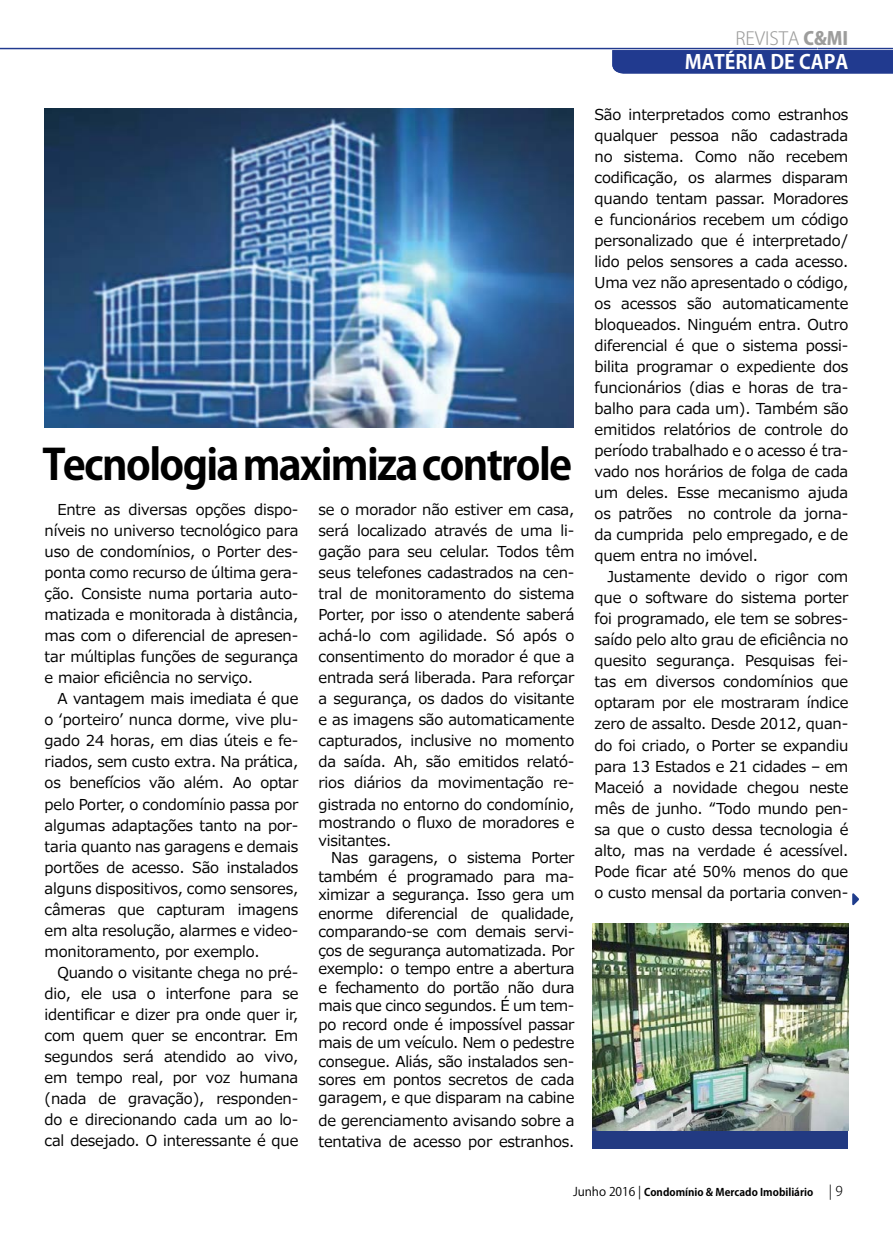
<style>
.page{position:relative;width:893px;height:1234px;background:#fff}
.page>*{position:absolute;margin:0;border:0;box-sizing:border-box;transform-origin:0 0}
.t1{font:700 42px "Koz Go Pr 6 N";letter-spacing:-.04em;color:#000}
.t2{font:700 19.5px "Koz Go Pr 6 N";color:#fff}
.t3{font:300 18px "Koz Go Pr 6 N";color:#9d9d9c}
.t4{font:15px/21px "Meiryo UI";letter-spacing:-.01em;color:#000;text-align:justify}
.t5{font:700 10.5px "Koz Go Pr 6 N";color:#000}
.s1{font-weight:800}
.s2{font-weight:400;font-size:12px}
.s3{font-weight:300;font-size:13.5px}
</style>
<div class="page">
<img style="left:45px;top:108px;width:528px;height:319px">
<img style="left:592px;top:923px;width:256px;height:207px">
<div style="left:592px;top:1131px;width:256px;height:17px;background:#223a82"></div>
<hr style="left:818px;top:48px;width:75px;height:1px;background:#213a8f">
<hr style="left:0;top:48px;width:817px;height:1px;background:#213a8f">
<div style="left:612px;top:50px;width:281px;height:23px;background:#213a8f"></div>
<svg style="left:852px;top:893px;width:7px;height:12px"></svg>
<p class="t3" style="left:735px;top:28px;width:114px">REVISTA <span class="s1">C&amp;MI</span></p>
<h1 class="t1" style="left:43px;top:440px;width:531px">Tecnologia maximiza controle</h1>
<p class="t4" style="left:45px;top:500px;width:255px;text-indent:13px">Entre as diversas opções dispo&shy;níveis no universo tecnológico para uso de condomínios, o Porter des&shy;ponta como recurso de última gera&shy;ção. Consiste numa portaria auto&shy;matizada e monitorada à distância, mas com o diferencial de apresen&shy;tar múltiplas funções de segurança e maior eficiência no serviço.</p>
<p class="t4" style="left:45px;top:689px;width:255px;text-indent:13px">A vantagem mais imediata é que o ‘porteiro’ nunca dorme, vive plu&shy;gado 24 horas, em dias úteis e fe&shy;riados, sem custo extra. Na prática, os benefícios vão além. Ao optar pelo Porter, o condomínio passa por algumas adaptações tanto na por&shy;taria quanto nas garagens e demais portões de acesso. São instalados alguns dispositivos, como sensores, câmeras que capturam imagens em alta resolução, alarmes e video&shy;monitoramento, por exemplo.</p>
<p class="t4" style="left:45px;top:962px;width:255px;text-indent:13px">Quando o visitante chega no pré&shy;dio, ele usa o interfone para se identificar e dizer pra onde quer ir, com quem quer se encontrar. Em segundos será atendido ao vivo, em tempo real, por voz humana (nada de gravação), responden&shy;do e direcionando cada um ao lo&shy;cal desejado. O interessante é que</p>
<p class="t4" style="left:319px;top:500px;width:257px">se o morador não estiver em casa, será localizado através de uma li&shy;gação para seu celular. Todos têm seus telefones cadastrados na cen&shy;tral de monitoramento do sistema Porter, por isso o atendente saberá achá-lo com agilidade. Só após o consentimento do morador é que a entrada será liberada. Para reforçar a segurança, os dados do visitante e as imagens são automaticamente capturados, inclusive no momento da saída. Ah, são emitidos relató&shy;rios diários da movimentação re&shy;gistrada no entorno do condomínio,</p>
<p class="t4" style="left:319px;top:813px;width:257px;line-height:18.5px">mostrando o fluxo de moradores e visitantes.</p>
<p class="t4" style="left:319px;top:849px;width:257px;line-height:18.5px;text-indent:13px">Nas garagens, o sistema Porter também é programado para ma&shy;ximizar a segurança. Isso gera um enorme diferencial de qualidade, comparando-se com demais servi&shy;ços de segurança automatizada. Por exemplo: o tempo entre a abertura e fechamento do portão não dura mais que cinco segundos. É um tem&shy;po record onde é impossível passar mais de um veículo. Nem o pedestre consegue. Aliás, são instalados sen&shy;sores em pontos secretos de cada garagem, e que disparam na cabine</p>
<p class="t4" style="left:319px;top:1110px;width:257px">de gerenciamento avisando sobre a tentativa de acesso por estranhos.</p>
<h2 class="t2" style="left:685px;top:51px;width:165px">MATÉRIA DE CAPA</h2>
<h2 class="t2" style="left:723px;top:51px;width:126px">INDICADORES</h2>
<p class="t4" style="left:595px;top:105px;width:255px">São interpretados como estranhos qualquer pessoa não cadastrada no sistema. Como não recebem codificação, os alarmes disparam quando tentam passar. Moradores e funcionários recebem um código personalizado que é interpretado/ lido pelos sensores a cada acesso.<br>Uma vez não apresentado o código, os acessos são automaticamente bloqueados. Ninguém entra. Outro diferencial é que o sistema possi&shy;bilita programar o expediente dos funcionários (dias e horas de tra&shy;balho para cada um). Também são emitidos relatórios de controle do período trabalhado e o acesso é tra&shy;vado nos horários de folga de cada um deles. Esse mecanismo ajuda os patrões no controle da jorna&shy;da cumprida pelo empregado, e de quem entra no imóvel.</p>
<p class="t4" style="left:595px;top:567px;width:255px;text-indent:13px">Justamente devido o rigor com que o software do sistema porter foi programado, ele tem se sobres&shy;saído pelo alto grau de eficiência no quesito segurança. Pesquisas fei&shy;tas em diversos condomínios que optaram por ele mostraram índice zero de assalto. Desde 2012, quan&shy;do foi criado, o Porter se expandiu para 13 Estados e 21 cidades – em Maceió a novidade chegou neste mês de junho. “Todo mundo pen&shy;sa que o custo dessa tecnologia é alto, mas na verdade é acessível.<br>Pode ficar até 50% menos do que o custo mensal da portaria conven-</p>
<p class="t5" style="left:573px;top:1185px;width:271px"><span class="s2">Junho 2016 |</span> Condomínio &amp; Mercado Imobiliário <span class="s3">| 9</span></p>
</div>
